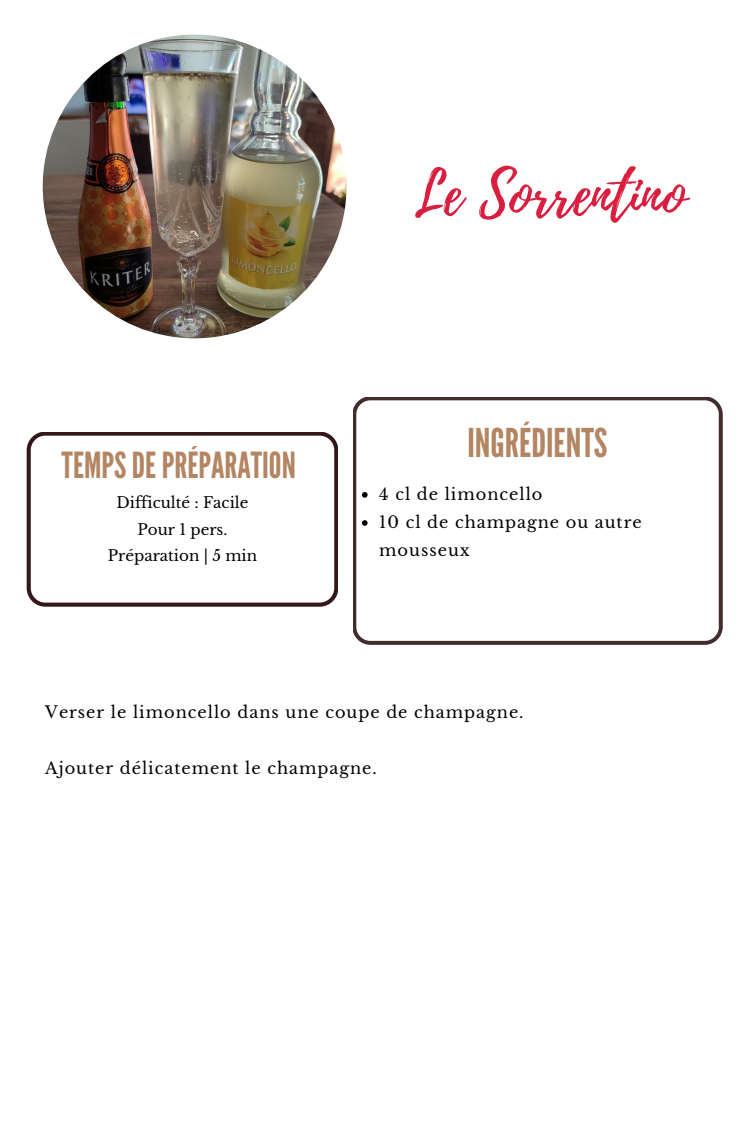
<style>
.page{position:relative;width:750px;height:1125px;background:#fff}
.page>*{position:absolute;margin:0;border:0;box-sizing:border-box;transform-origin:0 0}
.t1{font:60px "Playlist Script";color:#da1e3f}
.t2{font:39.62px "League Gothic";color:#b48562}
.t3{font:35.88px "League Gothic";color:#b48562}
.t4{font:16.25px/28.1px "Libre Baskerville";letter-spacing:.06em;color:#000}
.t5{font:15.12px "Libre Baskerville";color:#000}
</style>
<div class="page">
<svg style="left:353px;top:397px;width:369px;height:248px"></svg>
<svg style="left:27px;top:432px;width:311px;height:174px"></svg>
<img style="left:43px;top:35px;width:304px;height:303px;border-radius:50%">
<svg style="left:362px;top:492px;width:6px;height:6px"></svg>
<svg style="left:362px;top:520px;width:6px;height:6px"></svg>
<h2 class="t3" style="left:62px;top:444px;width:236px">TEMPSDEPRÉPARATION</h2>
<p class="t5" style="left:117px;top:494px;width:133px">Difficulté : Facile</p>
<h2 class="t5" style="left:138px;top:520px;width:91px">Pour 1 pers.</h2>
<p class="t5" style="left:108px;top:546px;width:151px">Préparation | 5 min</p>
<p class="t1" style="left:414px;top:152px;width:273px">Le Sorrentino</p>
<h1 class="t2" style="left:468px;top:420px;width:142px">INGRÉDIENTS</h1>
<p class="t4" style="left:379px;top:480px;width:165px">4 cl de limoncello</p>
<p class="t4" style="left:379px;top:508px;width:264px">10 cl de champagne ou autre mousseux</p>
<p class="t4" style="left:45px;top:698px;width:480px">Verser le limoncello dans une coupe de champagne.</p>
<p class="t4" style="left:45px;top:755px;width:333px">Ajouter délicatement le champagne.</p>
</div>
